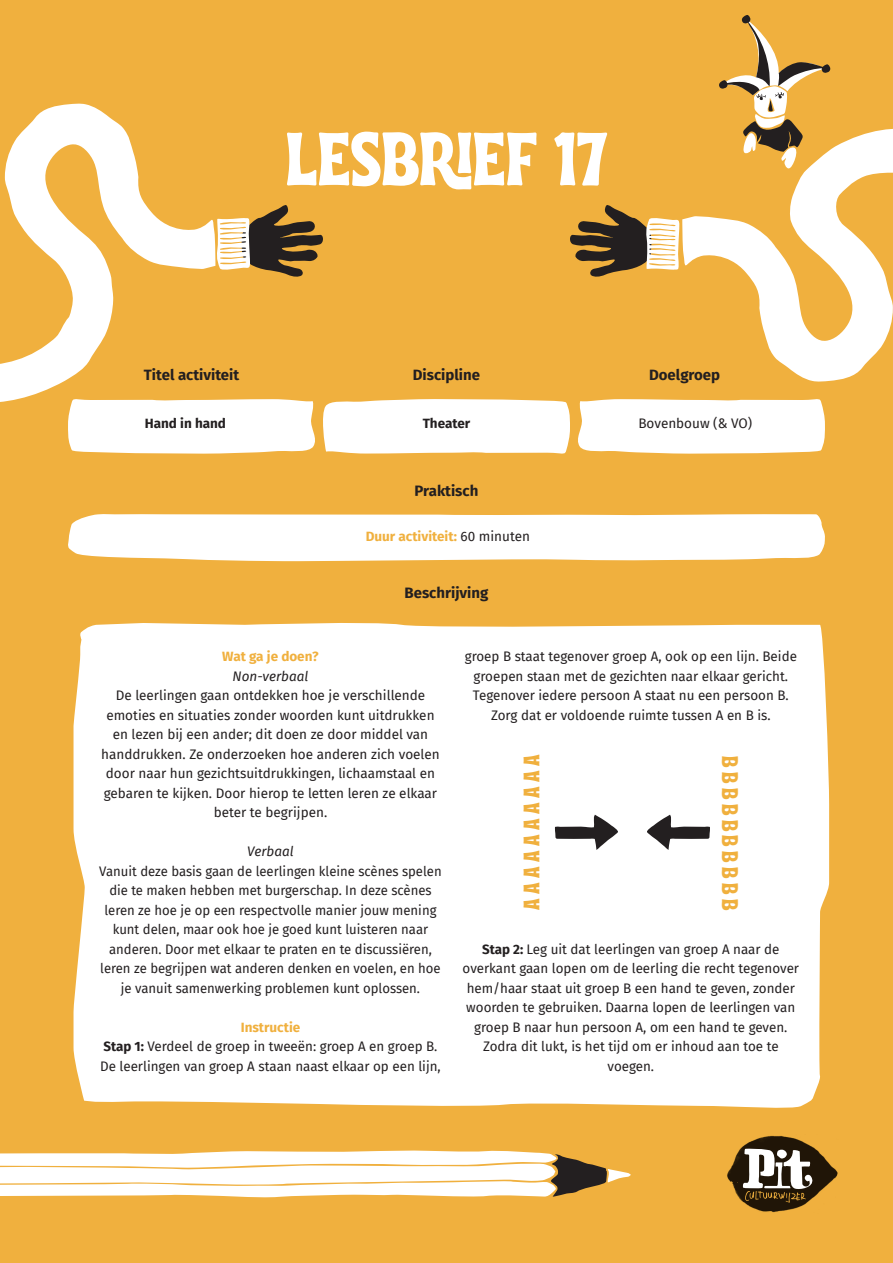
<style>
.page{position:relative;width:893px;height:1263px;background:#f0b03e}
.page>*{position:absolute;margin:0;border:0;box-sizing:border-box;transform-origin:0 0}
.t1{font:75px "Ayr Tropika Island Int";color:#fff}
.t2{font:22.5px "Ayr Tropika Island Int";color:#f0b03e}
.t3{font:700 15px "Fira Sans";color:#231f20}
.t4{font:13.5px/19.5px "Fira Sans";color:#231f20;text-align:center}
.t5{font:700 13.5px "Fira Sans";color:#f0b03e}
.t6{font:italic 13.5px "Fira Sans";color:#231f20}
.t7{font:700 13.5px "Fira Sans";color:#231f20}
.s1{font-weight:400;color:#231f20}
.s2{font-weight:700;color:#f0b03e}
.s3{font-weight:700}
</style>
<div class="page">
<div style="left:74px;top:623px;width:755px;height:485px;background:#fff"></div>
<svg style="left:68px;top:514px;width:757px;height:47px;background:#fefaf4"></svg>
<img style="left:727px;top:1135px;width:111px;height:78px">
<svg style="left:743px;top:1148px;width:71px;height:55px;background:#7f7669"></svg>
<svg style="left:217px;top:205px;width:106px;height:72px"></svg>
<svg style="left:0;top:103px;width:215px;height:299px"></svg>
<svg style="left:570px;top:205px;width:110px;height:72px"></svg>
<svg style="left:682px;top:128px;width:211px;height:254px"></svg>
<svg style="left:0;top:1150px;width:631px;height:48px"></svg>
<svg style="left:719px;top:15px;width:111px;height:153px"></svg>
<svg style="left:68px;top:398px;width:757px;height:56px;background:#fdf7ed"></svg>
<svg style="left:554px;top:815px;width:64px;height:35px;background:#a4a2a2"></svg>
<svg style="left:647px;top:815px;width:63px;height:35px;background:#a2a1a1"></svg>
<h1 class="t1" style="left:286px;top:94px;width:323px">LESBRIEF 17</h1>
<p class="t3" style="left:144px;top:362px;width:97px">Titel activiteit</p>
<p class="t3" style="left:413px;top:362px;width:69px">Discipline</p>
<p class="t3" style="left:649px;top:362px;width:73px">Doelgroep</p>
<p class="t7" style="left:145px;top:412px;width:83px">Hand in hand</p>
<p class="t7" style="left:423px;top:412px;width:49px">Theater</p>
<p class="t4" style="left:638px;top:414px;width:115px">Bovenbouw (&amp; VO)</p>
<p class="t3" style="left:415px;top:478px;width:65px">Praktisch</p>
<p class="t5" style="left:366px;top:525px;width:166px">Duur activiteit: <span class="s1">60 minuten</span></p>
<p class="t3" style="left:405px;top:580px;width:85px">Beschrijving</p>
<p class="t5" style="left:222px;top:645px;width:98px">Wat ga je doen?</p>
<p class="t6" style="left:233px;top:666px;width:77px">Non-verbaal</p>
<p class="t4" style="left:101px;top:685px;width:340px">De leerlingen gaan ontdekken hoe je verschillende emoties en situaties zonder woorden kunt uitdrukken en lezen bij een ander; dit doen ze door middel van handdrukken. Ze onderzoeken hoe anderen zich voelen door naar hun gezichtsuitdrukkingen, lichaamstaal en gebaren te kijken. Door hierop te letten leren ze elkaar beter te begrijpen.</p>
<p class="t6" style="left:247px;top:841px;width:48px">Verbaal</p>
<p class="t4" style="left:99px;top:861px;width:344px">Vanuit deze basis gaan de leerlingen kleine scènes spelen die te maken hebben met burgerschap. In deze scènes leren ze hoe je op een respectvolle manier jouw mening kunt delen, maar ook hoe je goed kunt luisteren naar anderen. Door met elkaar te praten en te discussiëren, leren ze begrijpen wat anderen denken en voelen, en hoe je vanuit samenwerking problemen kunt oplossen.</p>
<p class="t4" style="left:100px;top:1017px;width:342px"><span class="s2">Instructie<br></span><span class="s3">Stap 1:</span> Verdeel de groep in tweeën: groep A en groep B.<br>De leerlingen van groep A staan naast elkaar op een lijn,</p>
<p class="t4" style="left:465px;top:646px;width:334px">groep B staat tegenover groep A, ook op een lijn. Beide groepen staan met de gezichten naar elkaar gericht.<br>Tegenover iedere persoon A staat nu een persoon B.<br>Zorg dat er voldoende ruimte tussen A en B is.</p>
<h2 class="t2" style="left:512px;top:910px;width:157px;rotate:-90deg">A A A A A A A A A A</h2>
<h2 class="t2" style="left:749px;top:756px;width:155px;rotate:90deg">B B B B B B B B B B</h2>
<p class="t4" style="left:463px;top:939px;width:338px"><span class="s3">Stap 2:</span> Leg uit dat leerlingen van groep A naar de overkant gaan lopen om de leerling die recht tegenover hem/haar staat uit groep B een hand te geven, zonder woorden te gebruiken. Daarna lopen de leerlingen van groep B naar hun persoon A, om een hand te geven.<br>Zodra dit lukt, is het tijd om er inhoud aan toe te voegen.</p>
</div>
